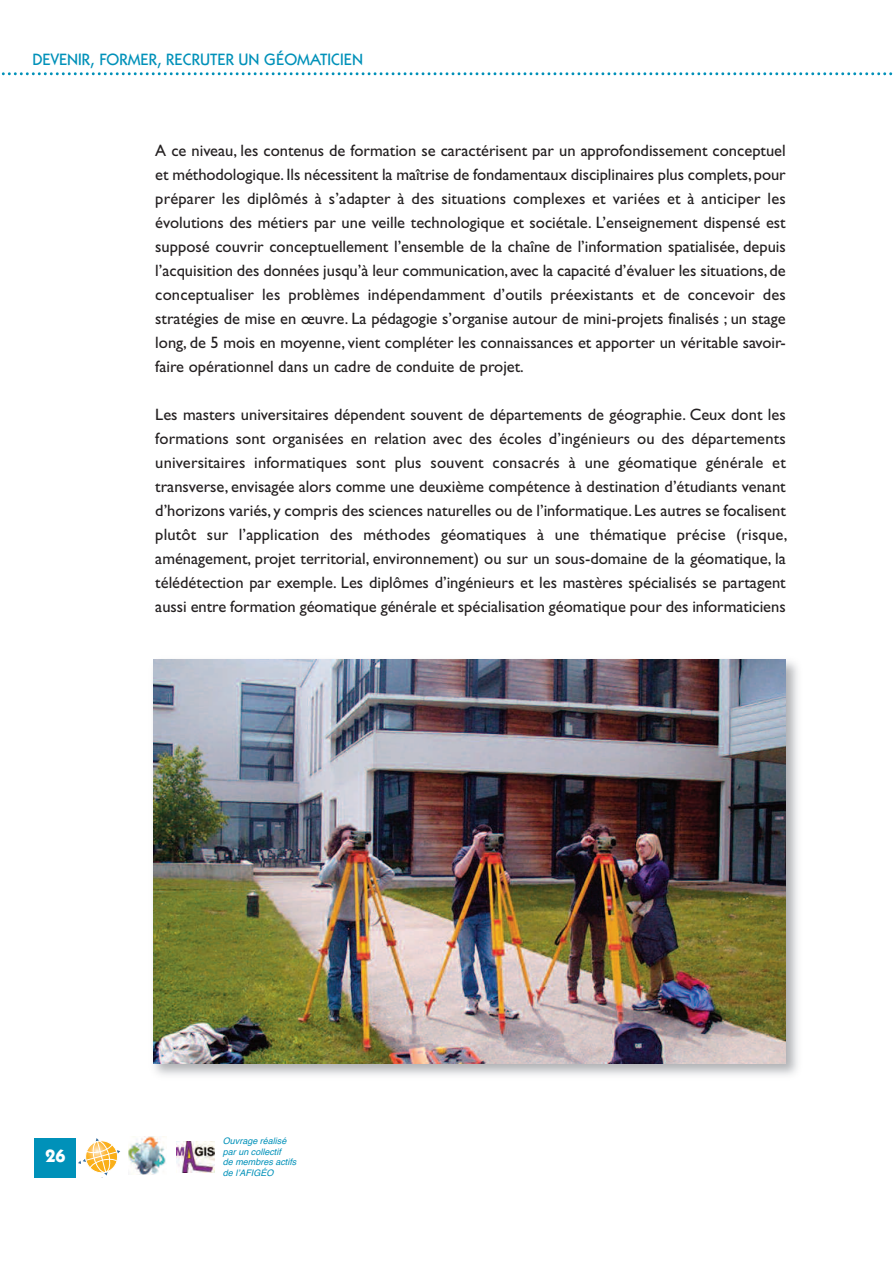
<style>
.page{position:relative;width:893px;height:1263px;background:#fff}
.page>*{position:absolute;margin:0;border:0;box-sizing:border-box;transform-origin:0 0}
.t1{font:700 18px "Itc Kabel";color:#fff}
.t2{font:16.5px/24px "Gill Sans";color:#231f20;text-align:justify}
.t3{font:500 16.5px "Itc Kabel";color:#0091b9}
.t4{font:italic 9px/10.8px "Helvetica";color:#0091b9}
</style>
<div class="page">
<div style="left:35px;top:1138px;width:42px;height:40px;background:#0091b9"></div>
<svg style="left:1px;top:72px;width:892px;height:3px"></svg>
<svg style="left:78px;top:1138px;width:42px;height:40px"></svg>
<svg style="left:128px;top:1147px;width:1px;height:12px"></svg>
<img style="left:129px;top:1137px;width:37px;height:38px">
<svg style="left:176px;top:1141px;width:39px;height:32px"></svg>
<img style="left:176px;top:1142px;width:39px;height:30px">
<img style="left:153px;top:659px;width:645px;height:416px">
<img style="left:153px;top:660px;width:633px;height:403px">
<p class="t3" style="left:32px;top:53px;width:332px">DEVENIR, FORMER, RECRUTER UN GÉOMATICIEN</p>
<p class="t2" style="left:155px;top:140px;width:632px">A ce niveau, les contenus de formation se caractérisent par un approfondissement conceptuel et méthodologique.Ils nécessitent la maîtrise de fondamentaux disciplinaires plus complets,pour préparer les diplômés à s’adapter à des situations complexes et variées et à anticiper les évolutions des métiers par une veille technologique et sociétale. L’enseignement dispensé est supposé couvrir conceptuellement l’ensemble de la chaîne de l’information spatialisée, depuis l’acquisition des données jusqu’à leur communication,avec la capacité d’évaluer les situations,de conceptualiser les problèmes indépendamment d’outils préexistants et de concevoir des stratégies de mise en œuvre. La pédagogie s’organise autour de mini-projets finalisés ; un stage long, de 5 mois en moyenne, vient compléter les connaissances et apporter un véritable savoir&shy;faire opérationnel dans un cadre de conduite de projet.</p>
<p class="t2" style="left:155px;top:404px;width:634px">Les masters universitaires dépendent souvent de départements de géographie. Ceux dont les formations sont organisées en relation avec des écoles d’ingénieurs ou des départements universitaires informatiques sont plus souvent consacrés à une géomatique générale et transverse, envisagée alors comme une deuxième compétence à destination d’étudiants venant d’horizons variés,y compris des sciences naturelles ou de l’informatique.Les autres se focalisent plutôt sur l’application des méthodes géomatiques à une thématique précise (risque, aménagement, projet territorial, environnement) ou sur un sous-domaine de la géomatique, la télédétection par exemple. Les diplômes d’ingénieurs et les mastères spécialisés se partagent aussi entre formation géomatique générale et spécialisation géomatique pour des informaticiens</p>
<p class="t1" style="left:46px;top:1149px;width:21px">26</p>
<p class="t4" style="left:223px;top:1135px;width:75px">Ouvrage réalisé par un collectif<br>de membres actifs de lʼAFIGÉO</p>
</div>
